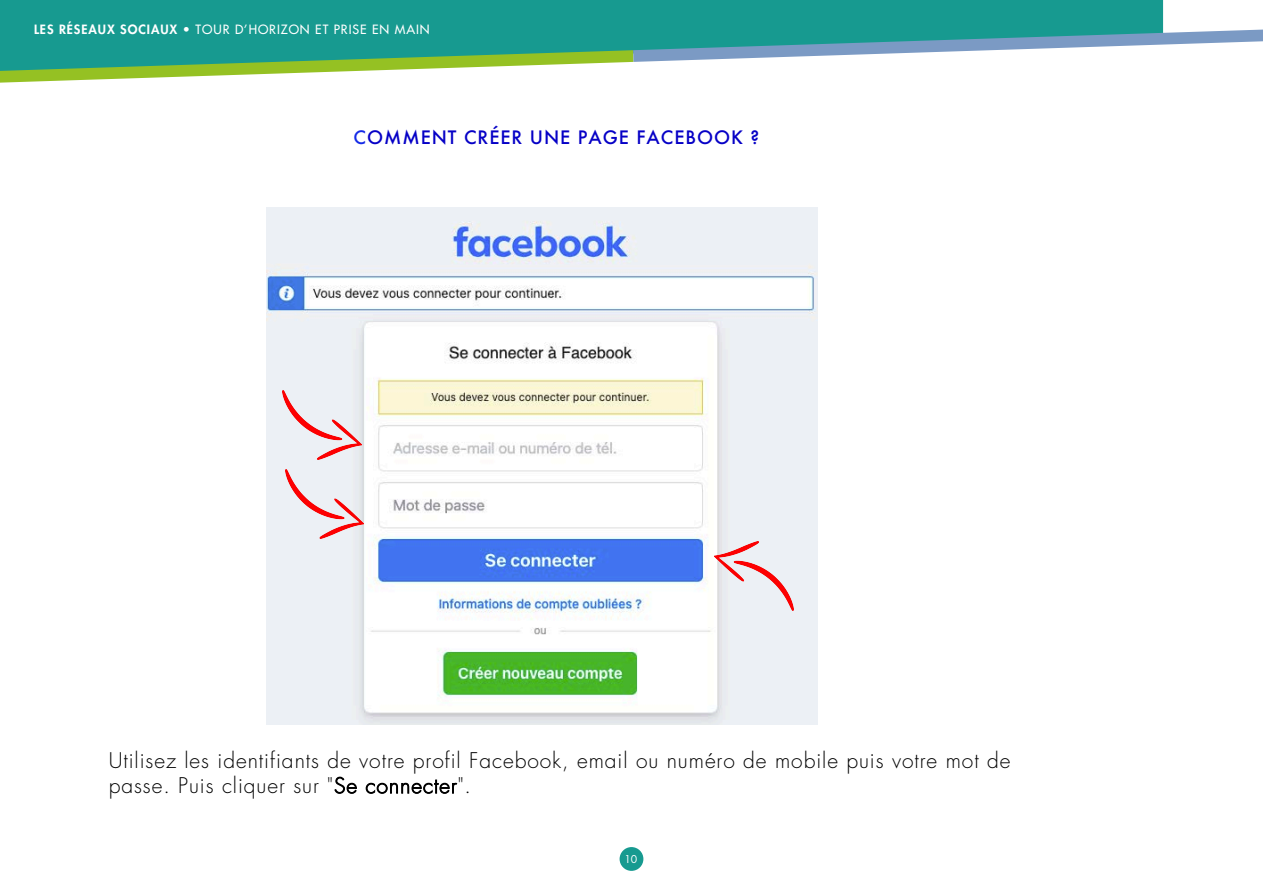
<style>
.page{position:relative;width:1263px;height:893px;background:#fff}
.page>*{position:absolute;margin:0;border:0;box-sizing:border-box;transform-origin:0 0}
.t1{font:300 21px/25.2px "Futura";letter-spacing:.045em;color:#000}
.t2{font:500 18px "Futura";letter-spacing:.05em;color:#0600c6}
.t3{font:12.45px "Futura";letter-spacing:.075em;color:#fff}
.t4{font:10.5px "Futura";color:#fff}
.s1{font-weight:800}
.s2{color:#fff}
.s3{color:#142ae7}
</style>
<div class="page">
<div style="left:0;top:0;width:1163px;height:30px;background:#179a90"></div>
<svg style="left:0;top:30px;width:1263px;height:53px"></svg>
<img style="left:267px;top:207px;width:550px;height:518px">
<img style="left:715px;top:541px;width:78px;height:69px">
<img style="left:285px;top:469px;width:79px;height:69px">
<img style="left:283px;top:390px;width:78px;height:70px">
<div style="left:620px;top:847px;width:23px;height:24px;background:#179a90;border-radius:50%"></div>
<p class="t3" style="left:34px;top:21px;width:397px"><span class="s1">LES RÉSEAUX SOCIAUX</span> • TOUR D’HORIZON ET PRISE EN MAIN</p>
<p class="t2" style="left:340px;top:125px;width:421px"><span class="s2">C</span><span class="s3">C</span>OMMENT CRÉER UNE PAGE FACEBOOK ?</p>
<p class="t1" style="left:109px;top:748px;width:903px">Utilisez les identifiants de votre profil Facebook, email ou numéro de mobile puis votre mot de passe. Puis cliquer sur "Se connecter".</p>
<p class="t4" style="left:624px;top:852px;width:14px">10</p>
</div>
